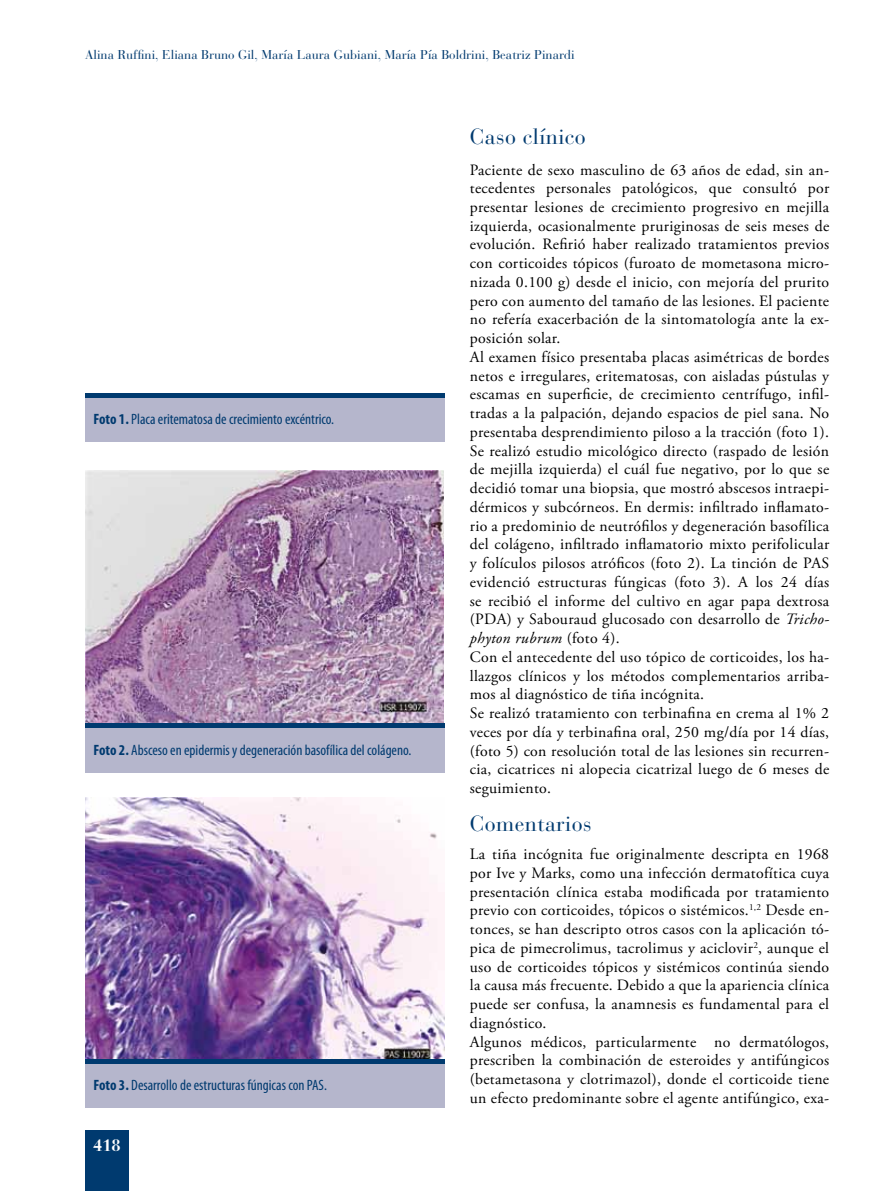
<style>
.page{position:relative;width:893px;height:1191px;background:#fff}
.page>*{position:absolute;margin:0;border:0;box-sizing:border-box;transform-origin:0 0}
.t1{font:21.75px "Bauer Bodoni";letter-spacing:.02em;color:#003a6f}
.t2{font:700 16.5px "Bauer Bodoni";color:#fff}
.t3{font:15.75px/18.8px "Adobe Garamond Pro";letter-spacing:.02em;color:#000}
.t4{font:condensed 15px "Myriad Pro";color:#003a6f}
.t5{font:12.75px "Bauer Bodoni";color:#003a6f}
.s1{font-weight:700}
.s2{font-style:italic}
</style>
<div class="page">
<div style="left:85px;top:1130px;width:44px;height:61px;background:#003a6f"></div>
<img style="left:85px;top:471px;width:359px;height:253px">
<div style="left:85px;top:395px;width:359px;height:46px;background:#b5b6cc"></div>
<hr style="left:85px;top:393px;width:359px;height:4px;background:#003a6f">
<div style="left:85px;top:726px;width:359px;height:46px;background:#b5b6cc"></div>
<hr style="left:85px;top:724px;width:359px;height:4px;background:#003a6f">
<img style="left:85px;top:797px;width:359px;height:262px">
<div style="left:85px;top:1061px;width:359px;height:46px;background:#b5b6cc"></div>
<hr style="left:85px;top:1059px;width:359px;height:4px;background:#003a6f">
<p class="t5" style="left:85px;top:47px;width:491px">Alina Ruffini, Eliana Bruno Gil, María Laura Gubiani, María Pía Boldrini, Beatriz Pinardi</p>
<p class="t5" style="left:85px;top:47px;width:378px">María Florencia Ardanaz, Mónica Angela Gómez, Roxana C mpitelli,</p>
<p class="t4" style="left:94px;top:410px;width:242px"><span class="s1">Foto 1.</span> Placa eritematosa de crecimiento excéntrico.</p>
<p class="t4" style="left:94px;top:740px;width:319px"><span class="s1">Foto 2.</span> Absceso en epidermis y degeneración basofílica del colágeno.</p>
<p class="t4" style="left:94px;top:1076px;width:235px"><span class="s1">Foto 3.</span> Desarrollo de estructuras fúngicas con PAS.</p>
<p class="t2" style="left:93px;top:1135px;width:29px">418</p>
<h1 class="t1" style="left:470px;top:124px;width:117px">Caso clínico</h1>
<p class="t3" style="left:470px;top:161px;width:361px">Paciente de sexo masculino de 63 años de edad, sin an&shy;tecedentes personales patológicos, que consultó por presentar lesiones de crecimiento progresivo en mejilla izquierda, ocasionalmente pruriginosas de seis meses de evolución. Refirió haber realizado tratamientos previos con corticoides tópicos (furoato de mometasona micro&shy;nizada 0.100 g) desde el inicio, con mejoría del prurito pero con aumento del tamaño de las lesiones. El paciente no refería exacerbación de la sintomatología ante la ex&shy;posición solar.<br>Al examen físico presentaba placas asimétricas de bordes netos e irregulares, eritematosas, con aisladas pústulas y escamas en superficie, de crecimiento centrífugo, infil&shy;tradas a la palpación, dejando espacios de piel sana. No presentaba desprendimiento piloso a la tracción (foto 1).<br>Se realizó estudio micológico directo (raspado de lesión de mejilla izquierda) el cuál fue negativo, por lo que se decidió tomar una biopsia, que mostró abscesos intraepi&shy;dérmicos y subcórneos. En dermis: infiltrado inflamato&shy;rio a predominio de neutrófilos y degeneración basofílica del colágeno, infiltrado inflamatorio mixto perifolicular y folículos pilosos atróficos (foto 2). La tinción de PAS evidenció estructuras fúngicas (foto 3). A los 24 días se recibió el informe del cultivo en agar papa dextrosa (PDA) y Sabouraud glucosado con desarrollo de <span class="s2">Tricho&shy;phyton rubrum</span> (foto 4).<br>Con el antecedente del uso tópico de corticoides, los ha&shy;llazgos clínicos y los métodos complementarios arriba&shy;mos al diagnóstico de tiña incógnita.<br>Se realizó tratamiento con terbinafina en crema al 1% 2 veces por día y terbinafina oral, 250 mg/día por 14 días, (foto 5) con resolución total de las lesiones sin recurren&shy;cia, cicatrices ni alopecia cicatrizal luego de 6 meses de seguimiento.</p>
<h1 class="t1" style="left:470px;top:810px;width:123px">Comentarios</h1>
<p class="t3" style="left:470px;top:845px;width:361px">La tiña incógnita fue originalmente descripta en 1968 por Ive y Marks, como una infección dermatofítica cuya presentación clínica estaba modificada por tratamiento previo con corticoides, tópicos o sistémicos.<sup>1,2</sup> Desde en&shy;tonces, se han descripto otros casos con la aplicación tó&shy;pica de pimecrolimus, tacrolimus y aciclovir<sup>2</sup>, aunque el uso de corticoides tópicos y sistémicos continúa siendo la causa más frecuente. Debido a que la apariencia clínica puede ser confusa, la anamnesis es fundamental para el diagnóstico.<br>Algunos médicos, particularmente no dermatólogos, prescriben la combinación de esteroides y antifúngicos (betametasona y clotrimazol), donde el corticoide tiene un efecto predominante sobre el agente antifúngico, exa-</p>
</div>
